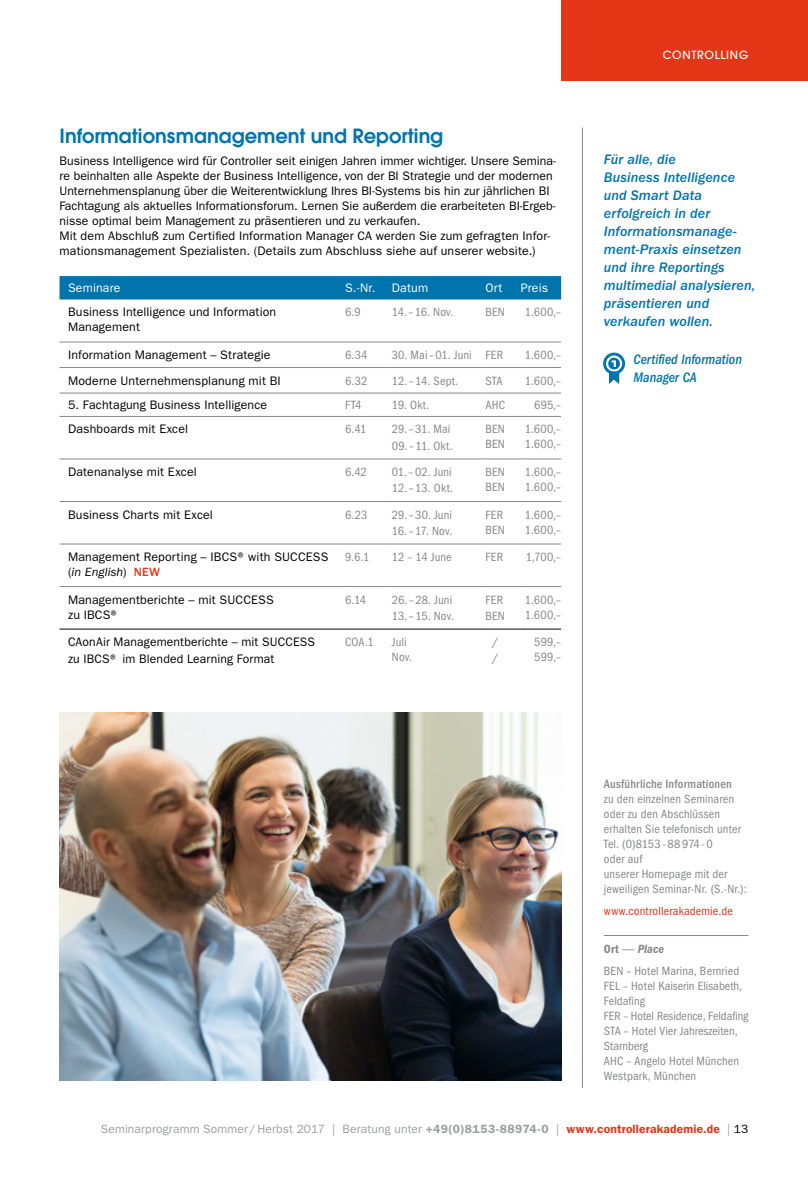
<style>
.page{position:relative;width:808px;height:1178px;background:#fff}
.page>*{position:absolute;margin:0;border:0;box-sizing:border-box;transform-origin:0 0}
.t1{font:600 19.5px "Avant Garde";color:#0075ad}
.t2{font:14.25px/18px "ITC Franklin Gothic Std Med It";letter-spacing:.005em;color:#0075ad}
.t3{font:italic 500 condensed 14.25px/18px "ITC Franklin Gothic Std";color:#0075ad}
.t4{font:12.3px/15px "ITC Franklin Gothic Std";letter-spacing:.005em;color:#000}
.t5{font:condensed 12.3px/15px "ITC Franklin Gothic Std";letter-spacing:.01em;color:#87888a}
.t6{font:12.3px "ITC Franklin Gothic Std";letter-spacing:.01em;color:#fff}
.t7{font:500 condensed 12.3px "ITC Franklin Gothic Std";letter-spacing:.015em;color:#87888a}
.t8{font:condensed 12.3px "ITC Franklin Gothic Std";letter-spacing:.015em;color:#e53517}
.t9{font:12.3px "ITC Franklin Gothic Std Dm Cd It";letter-spacing:.015em;color:#87888a}
.t10{font:500 12.3px/15.8px "ITC Franklin Gothic Std";color:#87888a}
.t11{font:12px "ITC Franklin Gothic Std";letter-spacing:.015em;color:#9c9e9f}
.t12{font:500 11.25px "Avant Garde";letter-spacing:.07em;color:#fff}
.s1{font-style:italic}
.s2{font-weight:500;color:#e53517}
.s3{font-family:"ITC Franklin Gothic Std Dm Cd"}
.s4{font-family:"ITC Franklin Gothic Std"}
.s5{font-weight:600}
.s6{font-weight:600;color:#e53517}
.s7{color:#000}
</style>
<div class="page">
<div style="left:561px;top:0;width:247px;height:81px;background:#e53517"></div>
<hr style="left:582px;top:128px;width:1px;height:960px;background:#87888a">
<hr style="left:604px;top:935px;width:144px;height:1px;background:#87888a">
<div style="left:60px;top:276px;width:501px;height:23px;background:#0075ad"></div>
<hr style="left:60px;top:342px;width:285px;height:1px;background:#87888a">
<hr style="left:60px;top:367px;width:285px;height:1px;background:#87888a">
<hr style="left:60px;top:393px;width:285px;height:1px;background:#87888a">
<hr style="left:345px;top:342px;width:47px;height:1px;background:#87888a">
<hr style="left:392px;top:342px;width:93px;height:1px;background:#87888a">
<hr style="left:345px;top:367px;width:47px;height:1px;background:#87888a">
<hr style="left:392px;top:367px;width:93px;height:1px;background:#87888a">
<hr style="left:345px;top:393px;width:47px;height:1px;background:#87888a">
<hr style="left:392px;top:393px;width:93px;height:1px;background:#87888a">
<hr style="left:485px;top:342px;width:36px;height:1px;background:#87888a">
<hr style="left:485px;top:367px;width:36px;height:1px;background:#87888a">
<hr style="left:485px;top:393px;width:36px;height:1px;background:#87888a">
<hr style="left:521px;top:342px;width:40px;height:1px;background:#87888a">
<hr style="left:521px;top:367px;width:40px;height:1px;background:#87888a">
<hr style="left:521px;top:393px;width:40px;height:1px;background:#87888a">
<hr style="left:60px;top:416px;width:285px;height:1px;background:#87888a">
<hr style="left:60px;top:459px;width:285px;height:1px;background:#87888a">
<hr style="left:60px;top:501px;width:285px;height:1px;background:#87888a">
<hr style="left:60px;top:544px;width:285px;height:1px;background:#87888a">
<hr style="left:345px;top:416px;width:47px;height:1px;background:#87888a">
<hr style="left:392px;top:416px;width:93px;height:1px;background:#87888a">
<hr style="left:345px;top:459px;width:47px;height:1px;background:#87888a">
<hr style="left:392px;top:459px;width:93px;height:1px;background:#87888a">
<hr style="left:345px;top:501px;width:47px;height:1px;background:#87888a">
<hr style="left:392px;top:501px;width:93px;height:1px;background:#87888a">
<hr style="left:345px;top:544px;width:47px;height:1px;background:#87888a">
<hr style="left:392px;top:544px;width:93px;height:1px;background:#87888a">
<hr style="left:485px;top:416px;width:36px;height:1px;background:#87888a">
<hr style="left:485px;top:459px;width:36px;height:1px;background:#87888a">
<hr style="left:485px;top:501px;width:36px;height:1px;background:#87888a">
<hr style="left:485px;top:544px;width:36px;height:1px;background:#87888a">
<hr style="left:521px;top:416px;width:40px;height:1px;background:#87888a">
<hr style="left:521px;top:459px;width:40px;height:1px;background:#87888a">
<hr style="left:521px;top:501px;width:40px;height:1px;background:#87888a">
<hr style="left:521px;top:544px;width:40px;height:1px;background:#87888a">
<hr style="left:60px;top:586px;width:285px;height:1px;background:#87888a">
<hr style="left:345px;top:586px;width:47px;height:1px;background:#87888a">
<hr style="left:392px;top:586px;width:93px;height:1px;background:#87888a">
<hr style="left:485px;top:586px;width:36px;height:1px;background:#87888a">
<hr style="left:521px;top:586px;width:40px;height:1px;background:#87888a">
<hr style="left:60px;top:629px;width:285px;height:1px;background:#000">
<hr style="left:345px;top:629px;width:47px;height:1px;background:#000">
<hr style="left:392px;top:629px;width:93px;height:1px;background:#000">
<hr style="left:485px;top:629px;width:36px;height:1px;background:#000">
<hr style="left:521px;top:629px;width:40px;height:1px;background:#000">
<img style="left:60px;top:713px;width:501px;height:367px">
<svg style="left:603px;top:353px;width:22px;height:31px"></svg>
<h1 class="t1" style="left:60px;top:123px;width:385px">Informationsmanagement und Reporting</h1>
<p class="t4" style="left:60px;top:153px;width:498px">Business Intelligence wird für Controller seit einigen Jahren immer wichtiger. Unsere Semina&shy;re beinhalten alle Aspekte der Business Intelligence, von der BI Strategie und der modernen Unternehmensplanung über die Weiterentwicklung Ihres BI-Systems bis hin zur jährlichen BI Fachtagung als aktuelles Informationsforum. Lernen Sie außerdem die erarbeiteten BI-Ergeb&shy;nisse optimal beim Management zu präsentieren und zu verkaufen.<br>Mit dem Abschluß zum Certified Information Manager CA werden Sie zum gefragten Infor&shy;mationsmanagement Spezialisten. (Details zum Abschluss siehe auf unserer website.)</p>
<p class="t6" style="left:68px;top:281px;width:54px">Seminare</p>
<p class="t6" style="left:345px;top:281px;width:32px">S.-Nr.</p>
<p class="t6" style="left:392px;top:281px;width:38px">Datum</p>
<p class="t6" style="left:485px;top:281px;width:18px">Ort</p>
<p class="t6" style="left:521px;top:281px;width:29px">Preis</p>
<p class="t4" style="left:68px;top:305px;width:210px">Business Intelligence und Information<br>Management</p>
<p class="t5" style="left:345px;top:305px;width:17px">6.9</p>
<p class="t5" style="left:392px;top:305px;width:63px">14.–16. Nov.</p>
<p class="t5" style="left:485px;top:305px;width:21px">BEN</p>
<p class="t5" style="left:525px;top:305px;width:38px">1.600,–</p>
<p class="t4" style="left:68px;top:347px;width:204px">Information Management – Strategie</p>
<p class="t5" style="left:345px;top:348px;width:24px">6.34</p>
<p class="t5" style="left:392px;top:348px;width:113px">30. Mai–01. Juni FER</p>
<p class="t5" style="left:525px;top:348px;width:38px">1.600,–</p>
<p class="t4" style="left:68px;top:373px;width:214px">Moderne Unternehmensplanung mit BI</p>
<p class="t5" style="left:345px;top:373px;width:24px">6.32</p>
<p class="t5" style="left:392px;top:373px;width:68px">12.–14. Sept.</p>
<p class="t5" style="left:485px;top:373px;width:19px">STA</p>
<p class="t5" style="left:525px;top:373px;width:38px">1.600,–</p>
<p class="t4" style="left:68px;top:397px;width:201px">5. Fachtagung Business Intelligence</p>
<p class="t5" style="left:345px;top:397px;width:18px">FT4</p>
<p class="t5" style="left:392px;top:397px;width:39px">19. Okt.</p>
<p class="t5" style="left:485px;top:397px;width:21px">AHC</p>
<p class="t5" style="left:534px;top:397px;width:28px">695,–</p>
<p class="t4" style="left:68px;top:422px;width:122px">Dashboards mit Excel</p>
<p class="t5" style="left:345px;top:422px;width:23px">6.41</p>
<p class="t5" style="left:392px;top:421px;width:62px;line-height:16.5px">29.–31. Mai<br>09.–11. Okt.</p>
<p class="t5" style="left:485px;top:422px;width:21px">BEN<br>BEN</p>
<p class="t5" style="left:525px;top:422px;width:38px">1.600,–<br>1.600,–</p>
<p class="t4" style="left:68px;top:464px;width:130px">Datenanalyse mit Excel</p>
<p class="t5" style="left:345px;top:464px;width:23px">6.42</p>
<p class="t5" style="left:392px;top:464px;width:63px;line-height:16.5px">01.–02. Juni<br>12.–13. Okt.</p>
<p class="t5" style="left:485px;top:464px;width:21px">BEN<br>BEN</p>
<p class="t5" style="left:525px;top:464px;width:38px">1.600,–<br>1.600,–</p>
<p class="t4" style="left:68px;top:507px;width:146px">Business Charts mit Excel</p>
<p class="t5" style="left:345px;top:507px;width:24px">6.23</p>
<p class="t5" style="left:392px;top:506px;width:62px;line-height:16.5px">29.–30. Juni<br>16.–17. Nov.</p>
<p class="t5" style="left:485px;top:507px;width:21px">FER<br>BEN</p>
<p class="t5" style="left:525px;top:507px;width:38px">1.600,–<br>1.600,–</p>
<p class="t4" style="left:68px;top:549px;width:262px">Management Reporting – IBCS®with SUCCESS (<span class="s1">in English</span>) <span class="s2">NEW</span></p>
<p class="t5" style="left:345px;top:549px;width:26px">9.6.1</p>
<p class="t5" style="left:392px;top:549px;width:61px">12 – 14 June</p>
<p class="t5" style="left:485px;top:549px;width:19px">FER</p>
<p class="t5" style="left:526px;top:549px;width:37px">1,700,–</p>
<p class="t4" style="left:68px;top:592px;width:207px">Managementberichte – mit SUCCESS zu IBCS®</p>
<p class="t5" style="left:345px;top:592px;width:23px">6.14</p>
<p class="t5" style="left:392px;top:591px;width:64px;line-height:16.5px">26.–28. Juni<br>13.–15. Nov.</p>
<p class="t5" style="left:485px;top:591px;width:21px;line-height:16.5px">FER<br>BEN</p>
<p class="t5" style="left:525px;top:592px;width:38px">1.600,–<br>1.600,–</p>
<p class="t4" style="left:68px;top:634px;width:249px;line-height:16.5px">CAonAir Managementberichte – mit SUCCESS zu IBCS® im Blended Learning Format</p>
<p class="t5" style="left:345px;top:635px;width:30px">COA.1</p>
<p class="t5" style="left:392px;top:635px;width:22px">Juli<br>Nov.</p>
<p class="t10" style="left:493px;top:634px;width:7px">/ /</p>
<p class="t5" style="left:534px;top:635px;width:28px">599,–<br>599,–</p>
<p class="t12" style="left:663px;top:48px;width:87px">CONTROLLING</p>
<p class="t2" style="left:604px;top:150px;width:153px">Für alle, die<br>Business Intelligence und Smart Data erfolgreich in der<br>Informationsmanage&shy;ment-Praxis einsetzen und ihre Reportings multimedial analysieren, präsentieren und verkaufen wollen.</p>
<p class="t3" style="left:633px;top:351px;width:110px">Certified Information<br>Manager CA</p>
<p class="t7" style="left:604px;top:777px;width:129px">Ausführliche Informationen</p>
<p class="t5" style="left:604px;top:791px;width:144px">zu den einzelnen Seminaren oder zu den Abschlüssen erhalten Sie telefonisch unter<br>Tel. (0)8153-88974-0<br>oder auf<br>unserer Homepage mit der jeweiligen Seminar-Nr. (S.-Nr.):</p>
<p class="t8" style="left:604px;top:904px;width:130px">www.controllerakademie.de</p>
<p class="t9" style="left:604px;top:941px;width:62px"><span class="s3">Ort</span> <span class="s4">—</span> Place</p>
<p class="t5" style="left:604px;top:964px;width:146px">BEN – Hotel Marina, Bernried<br>FEL – Hotel Kaiserin Elisabeth,<br>Feldafing<br>FER – Hotel Residence, Feldafing<br>STA – Hotel Vier Jahreszeiten,<br>Starnberg<br>AHC – Angelo Hotel München<br>Westpark, München</p>
<p class="t11" style="left:101px;top:1122px;width:649px">Seminarprogramm Sommer/Herbst 2017 | Beratung unter <span class="s5">+49(0)8153-88974-0</span> | <span class="s6">www.controllerakademie.de</span> | <span class="s7">13</span></p>
</div>
